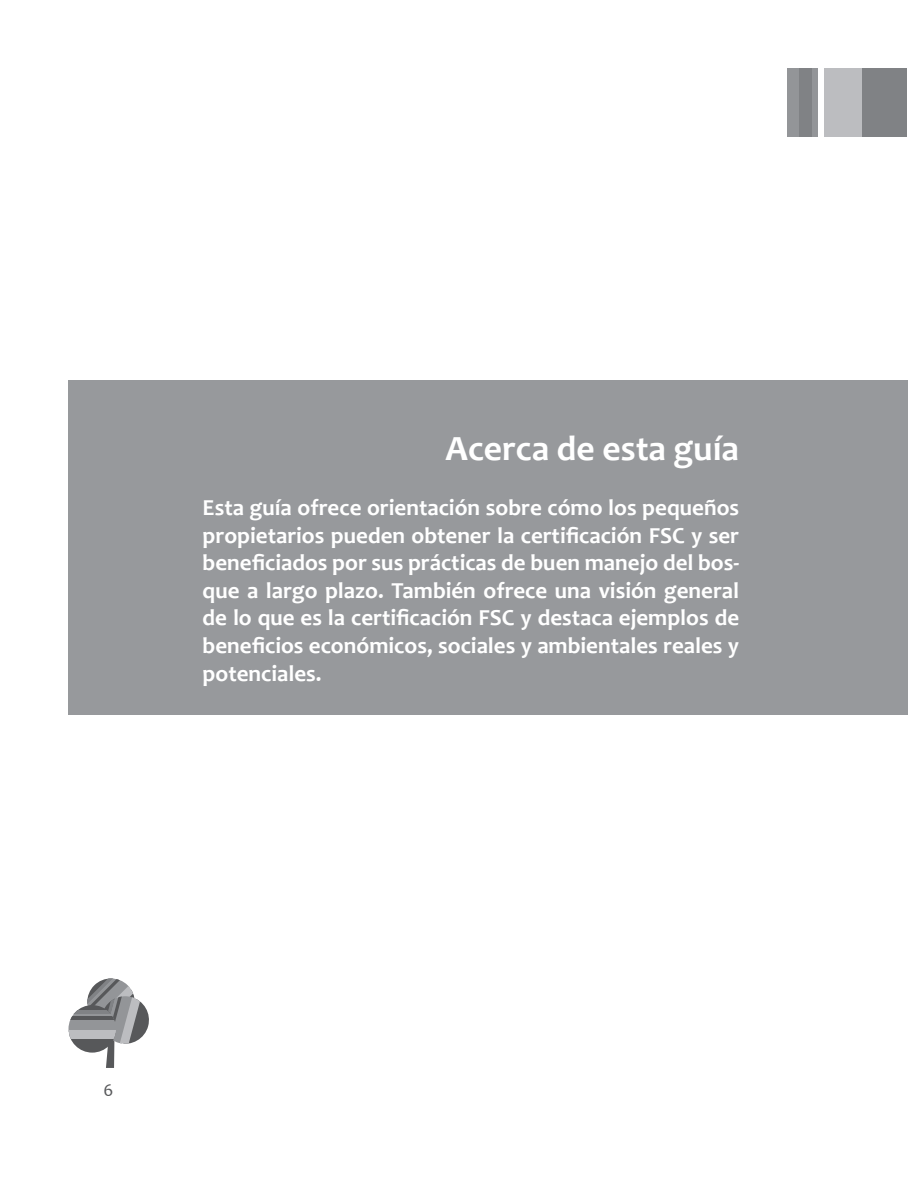
<style>
.page{position:relative;width:908px;height:1191px;background:#fff}
.page>*{position:absolute;margin:0;border:0;box-sizing:border-box;transform-origin:0 0}
.t1{font:700 35.6px "Candara";color:#fff}
.t2{font:700 23px/27.6px "Candara";color:#fff;text-align:justify}
.t3{font:18px "Candara";color:#57585a}
</style>
<div class="page">
<div style="left:786px;top:68px;width:31px;height:68px;background:#939598"></div>
<div style="left:855px;top:68px;width:51px;height:68px;background:#808285"></div>
<div style="left:823px;top:68px;width:38px;height:68px;background:#bcbdc0"></div>
<div style="left:798px;top:68px;width:13px;height:68px;background:#808285"></div>
<svg style="left:87px;top:978px;width:62px;height:90px"></svg>
<svg style="left:78px;top:1005px;width:38px;height:5px"></svg>
<div style="left:68px;top:1013px;width:48px;height:18px;background:#939598"></div>
<svg style="left:70px;top:1038px;width:46px;height:14px"></svg>
<hr style="left:68px;top:1016px;width:48px;height:3px;background:#57585a">
<div style="left:68px;top:1029px;width:48px;height:9px;background:#bcbdc0"></div>
<hr style="left:68px;top:1010px;width:48px;height:3px;background:#808285">
<div style="left:68px;top:380px;width:839px;height:334px;background:#97999c"></div>
<h1 class="t1" style="left:445px;top:426px;width:295px">Acerca de esta guía</h1>
<p class="t2" style="left:202px;top:493px;width:538px">Esta guía ofrece orientación sobre cómo los pequeños propietarios pueden obtener la certificación FSC y ser beneficiados por sus prácticas de buen manejo del bos&shy;que a largo plazo. También ofrece una visión general de lo que es la certificación FSC y destaca ejemplos de beneficios económicos, sociales y ambientales reales y potenciales.</p>
<p class="t3" style="left:103px;top:1079px;width:11px">6</p>
</div>
